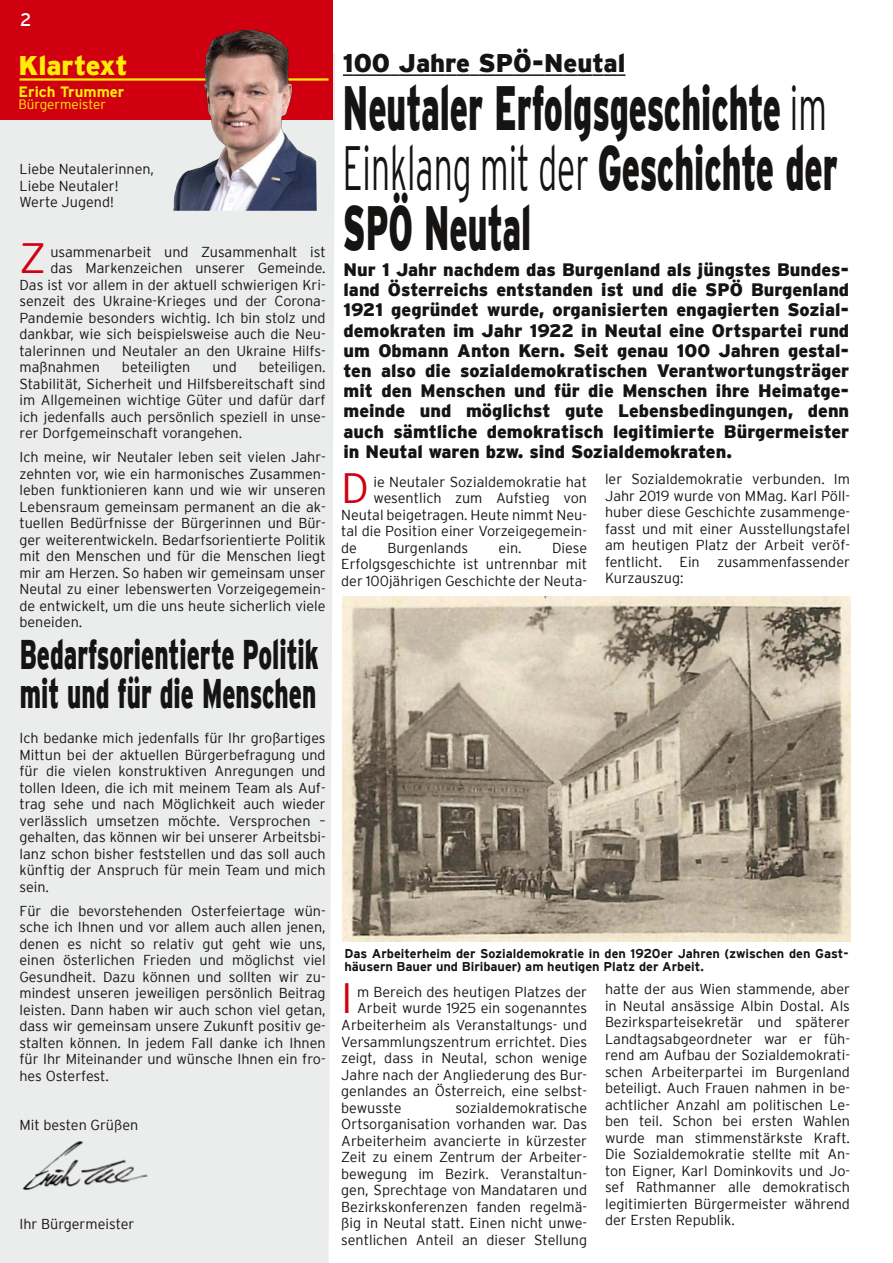
<style>
.page{position:relative;width:893px;height:1263px;background:#fff}
.page>*{position:absolute;margin:0;border:0;box-sizing:border-box;transform-origin:0 0}
.t1{font:900 62.4px/60px "Interstate";color:#161413;scale:.54 1}
.t2{font:300 42.3px "Interstate";color:#d10010}
.t3{font:900 41.4px/38.7px "Interstate";color:#161413;scale:.58 1}
.t4{font:900 27px "Interstate";color:#ffed08}
.t5{font:900 25.5px "Interstate";color:#161413}
.t6{font:900 18px/20.2px "Interstate";color:#161413;text-align:justify}
.t7{font:18px "Interstate";color:#fff}
.t8{font:700 15px "Interstate";color:#ffed08}
.t9{font:300 14.4px/16.5px "Interstate";color:#161413;text-align:justify}
.t10{font:300 13.5px "Interstate";color:#ffed08}
.t11{font:700 12.75px/13.5px "Interstate";color:#161413}
.s1{font-weight:300}
</style>
<div class="page">
<div style="left:0;top:53px;width:335px;height:1210px;background:#ebecec"></div>
<div style="left:0;top:0;width:333px;height:120px;background:#d10010"></div>
<hr style="left:19px;top:78px;width:309px;height:3px;background:#ffed08">
<img style="left:173px;top:30px;width:144px;height:181px">
<img style="left:19px;top:1138px;width:132px;height:55px">
<svg style="left:343px;top:74px;width:282px;height:2px"></svg>
<img style="left:342px;top:597px;width:508px;height:344px">
<p class="t7" style="left:20px;top:9px;width:13px">2</p>
<h3 class="t4" style="left:19px;top:50px;width:110px">Klartext</h3>
<p class="t8" style="left:19px;top:83px;width:107px">Erich Trummer</p>
<p class="t10" style="left:19px;top:97px;width:89px">Bürgermeister</p>
<p class="t9" style="left:19px;top:161px;width:136px;text-align:left">Liebe Neutalerinnen,<br>Liebe Neutaler!<br>Werte Jugend!</p>
<h2 class="t2" style="left:19px;top:235px;width:28px">Z</h2>
<p class="t9" style="left:50px;top:243px;width:277px">usammenarbeit und Zusammenhalt ist</p>
<p class="t9" style="left:50px;top:260px;width:277px">das Markenzeichen unserer Gemeinde.</p>
<p class="t9" style="left:19px;top:276px;width:308px">Das ist vor allem in der aktuell schwierigen Kri-</p>
<p class="t9" style="left:19px;top:293px;width:308px">senzeit des Ukraine-Krieges und der Corona-</p>
<p class="t9" style="left:19px;top:309px;width:308px">Pandemie besonders wichtig. Ich bin stolz und</p>
<p class="t9" style="left:19px;top:326px;width:308px">dankbar, wie sich beispielsweise auch die Neu-</p>
<p class="t9" style="left:19px;top:342px;width:308px">talerinnen und Neutaler an den Ukraine Hilfs-</p>
<p class="t9" style="left:19px;top:359px;width:82px">maßnahmen</p>
<p class="t9" style="left:122px;top:359px;width:70px">beteiligten</p>
<p class="t9" style="left:212px;top:359px;width:26px">und</p>
<p class="t9" style="left:19px;top:359px;width:308px;text-indent:239px">beteiligen.<br>Stabilität, Sicherheit und Hilfsbereitschaft sind im Allgemeinen wichtige Güter und dafür darf ich jedenfalls auch persönlich speziell in unse&shy;rer Dorfgemeinschaft vorangehen.</p>
<p class="t9" style="left:19px;top:449px;width:308px">Ich meine, wir Neutaler leben seit vielen Jahr&shy;zehnten vor, wie ein harmonisches Zusammen&shy;leben funktionieren kann und wie wir unseren Lebensraum gemeinsam permanent an die ak&shy;tuellen Bedürfnisse der Bürgerinnen und Bür&shy;ger weiterentwickeln. Bedarfsorientierte Politik mit den Menschen und für die Menschen liegt mir am Herzen. So haben wir gemeinsam unser Neutal zu einer lebenswerten Vorzeigegemein&shy;de entwickelt, um die uns heute sicherlich viele beneiden.</p>
<h3 class="t3" style="left:20px;top:634px;width:517px">Bedarfsorientierte Politik mit und für die Menschen</h3>
<p class="t9" style="left:19px;top:729px;width:308px">Ich bedanke mich jedenfalls für Ihr großartiges Mittun bei der aktuellen Bürgerbefragung und für die vielen konstruktiven Anregungen und tollen Ideen, die ich mit meinem Team als Auf&shy;trag sehe und nach Möglichkeit auch wieder verlässlich umsetzen möchte. Versprochen – gehalten, das können wir bei unserer Arbeitsbi&shy;lanz schon bisher feststellen und das soll auch künftig der Anspruch für mein Team und mich sein.</p>
<p class="t9" style="left:19px;top:902px;width:308px">Für die bevorstehenden Osterfeiertage wün&shy;sche ich Ihnen und vor allem auch allen jenen, denen es nicht so relativ gut geht wie uns, einen österlichen Frieden und möglichst viel Gesundheit. Dazu können und sollten wir zu&shy;mindest unseren jeweiligen persönlich Beitrag leisten. Dann haben wir auch schon viel getan, dass wir gemeinsam unsere Zukunft positiv ge&shy;stalten können. In jedem Fall danke ich Ihnen für Ihr Miteinander und wünsche Ihnen ein fro&shy;hes Osterfest.</p>
<p class="t9" style="left:19px;top:1116px;width:120px">Mit besten Grüßen</p>
<p class="t9" style="left:19px;top:1215px;width:116px">Ihr Bürgermeister</p>
<h3 class="t5" style="left:343px;top:48px;width:284px">100 Jahre SPÖ-Neutal</h3>
<h1 class="t1" style="left:343px;top:78px;width:918px">Neutaler Erfolgsgeschichte <span class="s1">im<br>Einklang mit der</span> Geschichte der<br>SPÖ Neutal</h1>
<p class="t6" style="left:343px;top:259px;width:507px">Nur 1 Jahr nachdem das Burgenland als jüngstes Bundes&shy;land Österreichs entstanden ist und die SPÖ Burgenland 1921 gegründet wurde, organisierten engagierten Sozial&shy;demokraten im Jahr 1922 in Neutal eine Ortspartei rund um Obmann Anton Kern. Seit genau 100 Jahren gestal&shy;ten also die sozialdemokratischen Verantwortungsträger mit den Menschen und für die Menschen ihre Heimatge&shy;meinde und möglichst gute Lebensbedingungen, denn auch sämtliche demokratisch legitimierte Bürgermeister in Neutal waren bzw. sind Sozialdemokraten.</p>
<h2 class="t2" style="left:341px;top:464px;width:29px">D</h2>
<p class="t9" style="left:373px;top:473px;width:215px">ie Neutaler Sozialdemokratie hat</p>
<p class="t9" style="left:373px;top:490px;width:215px">wesentlich zum Aufstieg von</p>
<p class="t9" style="left:341px;top:506px;width:247px">Neutal beigetragen. Heute nimmt Neu-</p>
<p class="t9" style="left:341px;top:523px;width:247px">tal die Position einer Vorzeigegemein-</p>
<p class="t9" style="left:341px;top:539px;width:17px">de</p>
<p class="t9" style="left:387px;top:539px;width:82px">Burgenlands</p>
<p class="t9" style="left:499px;top:539px;width:25px">ein.</p>
<p class="t9" style="left:341px;top:539px;width:247px;text-indent:211px">Diese Erfolgsgeschichte ist untrennbar mit der 100jährigen Geschichte der Neuta-</p>
<p class="t9" style="left:605px;top:471px;width:246px">ler Sozialdemokratie verbunden. Im Jahr 2019 wurde von MMag. Karl Pöll&shy;huber diese Geschichte zusammenge&shy;fasst und mit einer Ausstellungstafel am heutigen Platz der Arbeit veröf&shy;fentlicht. Ein zusammenfassender Kurzauszug:</p>
<p class="t11" style="left:344px;top:947px;width:506px">Das Arbeiterheim der Sozialdemokratie in den 1920er Jahren (zwischen den Gast&shy;häusern Bauer und Biribauer) am heutigen Platz der Arbeit.</p>
<h2 class="t2" style="left:341px;top:975px;width:13px">I</h2>
<p class="t9" style="left:357px;top:983px;width:232px">m Bereich des heutigen Platzes der</p>
<p class="t9" style="left:605px;top:981px;width:246px">hatte der aus Wien stammende, aber in Neutal ansässige Albin Dostal. Als Bezirksparteisekretär und späterer Landtagsabgeordneter war er füh&shy;rend am Aufbau der Sozialdemokrati&shy;schen Arbeiterpartei im Burgenland beteiligt. Auch Frauen nahmen in be&shy;achtlicher Anzahl am politischen Le&shy;ben teil. Schon bei ersten Wahlen wurde man stimmenstärkste Kraft.<br>Die Sozialdemokratie stellte mit An&shy;ton Eigner, Karl Dominkovits und Jo&shy;sef Rathmanner alle demokratisch legitimierten Bürgermeister während der Ersten Republik.</p>
<p class="t9" style="left:357px;top:1000px;width:232px">Arbeit wurde 1925 ein sogenanntes</p>
<p class="t9" style="left:341px;top:1016px;width:247px">Arbeiterheim als Veranstaltungs- und</p>
<p class="t9" style="left:341px;top:1033px;width:247px">Versammlungszentrum errichtet. Dies</p>
<p class="t9" style="left:341px;top:1049px;width:247px">zeigt, dass in Neutal, schon wenige</p>
<p class="t9" style="left:341px;top:1066px;width:247px">Jahre nach der Angliederung des Bur-</p>
<p class="t9" style="left:341px;top:1082px;width:247px">genlandes an Österreich, eine selbst-</p>
<p class="t9" style="left:341px;top:1099px;width:62px">bewusste</p>
<p class="t9" style="left:341px;top:1099px;width:247px;text-indent:114px">sozialdemokratische Ortsorganisation vorhanden war. Das Arbeiterheim avancierte in kürzester Zeit zu einem Zentrum der Arbeiter&shy;bewegung im Bezirk. Veranstaltun&shy;gen, Sprechtage von Mandataren und Bezirkskonferenzen fanden regelmä&shy;ßig in Neutal statt. Einen nicht unwe&shy;sentlichen Anteil an dieser Stellung</p>
</div>
